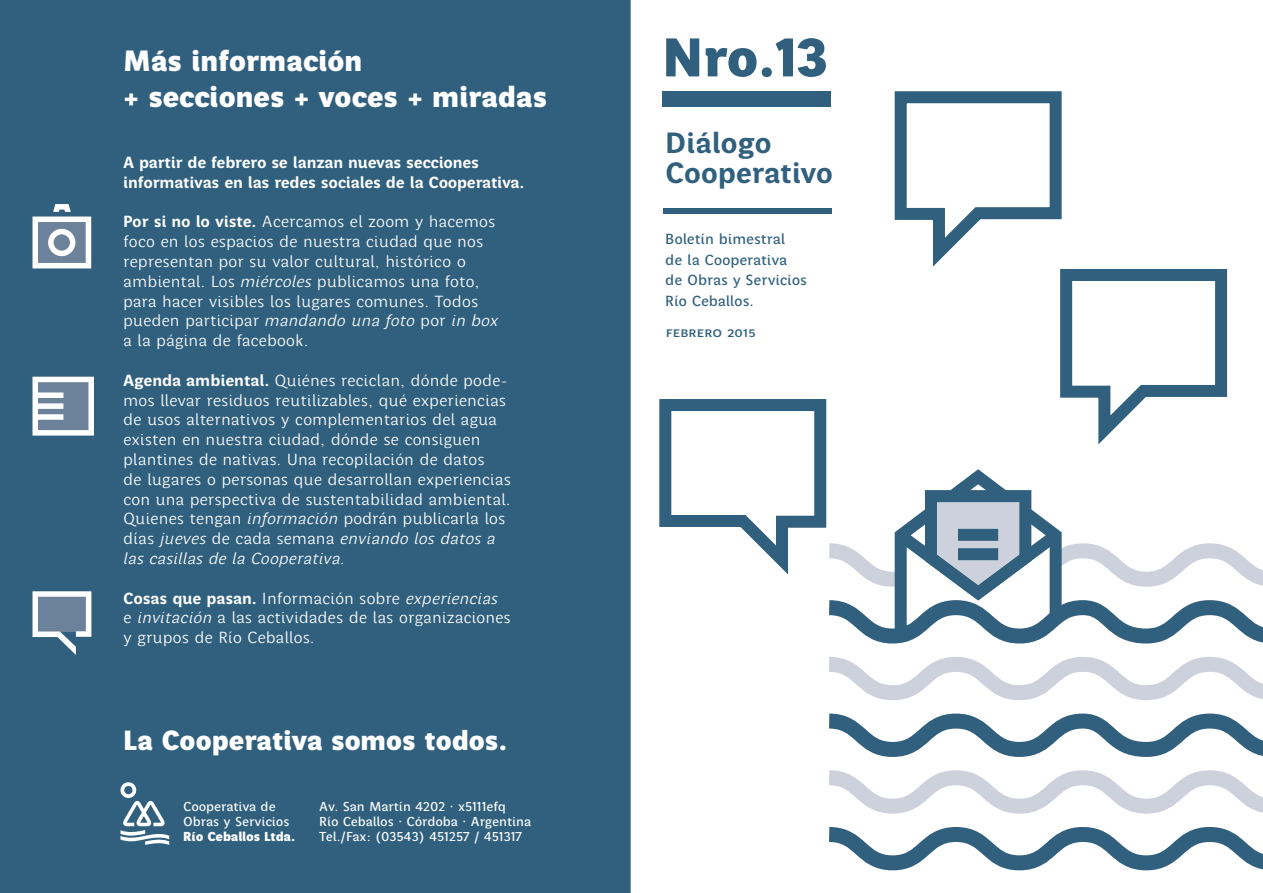
<style>
.page{position:relative;width:1263px;height:893px;background:#fff}
.page>*{position:absolute;margin:0;border:0;box-sizing:border-box;transform-origin:0 0}
.t1{font:55.5px "Perec Super Negra";color:#30607e}
.t2{font:30px/36px "Perec Super Negra";letter-spacing:-.005em;color:#fff}
.t3{font:30px/30.6px "Perec Negra";letter-spacing:-.005em;color:#30607e}
.t4{font:28.35px "Perec Super Negra";letter-spacing:-.005em;color:#fff}
.t5{font:16.5px/19.8px "Perec Blanca";letter-spacing:-.005em;color:#fff}
.t6{font:16.5px/19.8px "Perec Blanca Italica";color:#fff}
.t7{font:16.5px/19.8px "Perec Negra";letter-spacing:-.01em;color:#fff}
.t8{font:15px/20.4px "Perec Gris";letter-spacing:-.005em;color:#30607e}
.t9{font:15px "Perec Gris Versalita";color:#30607e}
.t10{font:13.2px/15.1px "Perec Gris";letter-spacing:-.005em;color:#fff}
.t11{font:13.2px "Perec Super Negra";letter-spacing:-.01em;color:#fff}
.s1{font-family:"Perec Negra"}
.s2{font-family:"Perec Blanca Italica"}
.s3{font-family:"Perec Blanca"}
</style>
<div class="page">
<div style="left:0;top:0;width:629px;height:893px;background:#30607e"></div>
<svg style="left:33px;top:204px;width:58px;height:64px"></svg>
<svg style="left:33px;top:377px;width:61px;height:59px;background:#abb7c5"></svg>
<svg style="left:33px;top:591px;width:58px;height:64px"></svg>
<svg style="left:120px;top:782px;width:49px;height:63px"></svg>
<svg style="left:659px;top:91px;width:604px;height:780px"></svg>
<h2 class="t2" style="left:123px;top:43px;width:425px">Más información<br>+ secciones + voces + miradas</h2>
<p class="t7" style="left:123px;top:152px;width:403px">A partir de febrero se lanzan nuevas secciones informativas en las redes sociales de la Cooperativa.</p>
<p class="t5" style="left:123px;top:212px;width:374px"><span class="s1">Por si no lo viste.</span> Acercamos el zoom y hacemos foco en los espacios de nuestra ciudad que nos representan por su valor cultural, histórico o ambiental. Los <span class="s2">miércoles</span> publicamos una foto, para hacer visibles los lugares comunes. Todos</p>
<p class="t6" style="left:123px;top:311px;width:376px"><span class="s3">pueden participar</span> mandando una foto <span class="s3">por</span> in box</p>
<p class="t5" style="left:123px;top:331px;width:187px">a la página de facebook.</p>
<p class="t5" style="left:123px;top:370px;width:389px"><span class="s1">Agenda ambiental.</span> Quiénes reciclan, dónde pode&shy;mos llevar residuos reutilizables, qué experiencias de usos alternativos y complementarios del agua existen en nuestra ciudad, dónde se consiguen plantines de nativas. Una recopilación de datos<br>de lugares o personas que desarrollan experiencias con una perspectiva de sustentabilidad ambiental.<br>Quienes tengan <span class="s2">información</span> podrán publicarla los</p>
<p class="t6" style="left:123px;top:529px;width:374px"><span class="s3">días</span> jueves <span class="s3">de cada semana</span> enviando los datos a las casillas de la Cooperativa.</p>
<p class="t5" style="left:123px;top:588px;width:389px"><span class="s1">Cosas que pasan.</span> Información sobre <span class="s2">experiencias<br></span>e <span class="s2">invitación</span> a las actividades de las organizaciones y grupos de Río Ceballos.</p>
<h3 class="t4" style="left:123px;top:724px;width:386px">La Cooperativa somos todos.</h3>
<p class="t10" style="left:183px;top:799px;width:108px">Cooperativa de<br>Obras y Servicios</p>
<p class="t11" style="left:183px;top:830px;width:113px">Río Ceballos Ltda.</p>
<p class="t10" style="left:319px;top:799px;width:213px">Av. San Martín 4202 · x5111efq<br>Río Ceballos · Córdoba · Argentina<br>Tel./Fax: (03543) 451257 / 451317</p>
<h1 class="t1" style="left:662px;top:27px;width:166px">Nro.13</h1>
<h2 class="t3" style="left:665px;top:127px;width:169px">Diálogo<br>Cooperativo</h2>
<p class="t8" style="left:665px;top:229px;width:143px">Boletín bimestral<br>de la Cooperativa de Obras y Servicios<br>Río Ceballos.</p>
<p class="t9" style="left:666px;top:323px;width:91px">febrero 2015</p>
</div>
